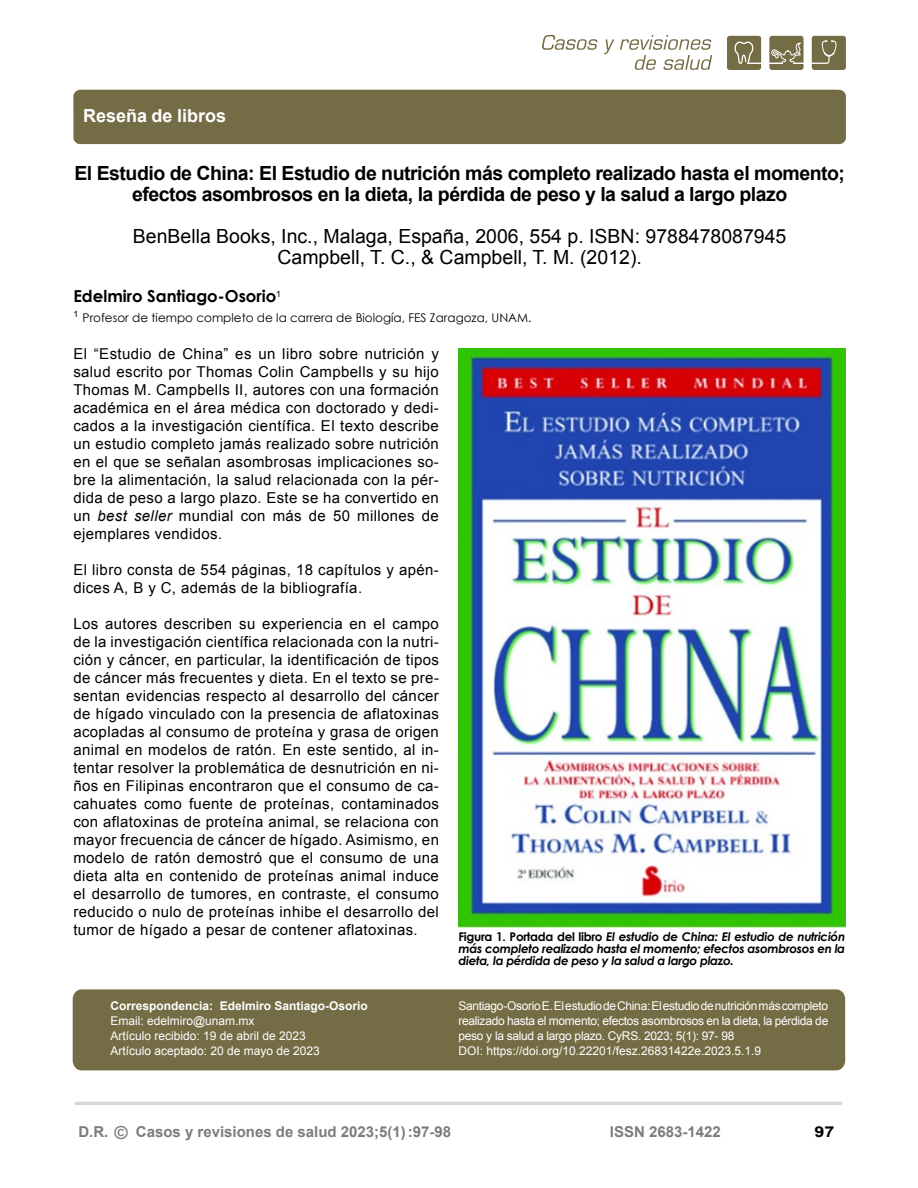
<style>
.page{position:relative;width:918px;height:1188px;background:#fff}
.page>*{position:absolute;margin:0;border:0;box-sizing:border-box;transform-origin:0 0}
.t1{font:700 19.5px/21px "Arial";letter-spacing:-.025em;color:#000;text-align:center}
.t2{font:19.5px/21px "Arial";color:#000;text-align:center}
.t3{font:700 18px "Arial";color:#fff}
.t4{font:700 18px "Arial";color:#7c7c7c}
.t5{font:700 16.5px "Century Gothic";color:#000}
.t6{font:15px/18px "Arial";letter-spacing:.025em;color:#000;text-align:justify}
.t7{font:700 15px "Arial";color:#7c7c7c}
.t8{font:700 15px "Arial";color:#000;scale:1.2 1}
.t9{font:12px/15px "Arial";letter-spacing:-.025em;color:#fff}
.t10{font:italic 700 12px/12px "Century Gothic";letter-spacing:-.025em;color:#000;text-align:justify}
.t11{font:12px/15px "Arial";color:#fff}
.t12{font:12px "Century Gothic";color:#000}
.t13{font:700 12px "Arial";color:#fff}
.s1{font-style:italic}
.s2{font-style:normal}
</style>
<div class="page">
<div style="left:73px;top:89px;width:769px;height:30px;background:#cccbc4;border-radius:9px"></div>
<div style="left:73px;top:90px;width:773px;height:54px;background:#746c45;border-radius:7px"></div>
<svg style="left:542px;top:35px;width:56px;height:15px"></svg>
<svg style="left:604px;top:39px;width:10px;height:15px"></svg>
<svg style="left:620px;top:35px;width:92px;height:35px"></svg>
<svg style="left:812px;top:36px;width:34px;height:34px"></svg>
<svg style="left:769px;top:36px;width:35px;height:34px"></svg>
<svg style="left:727px;top:36px;width:34px;height:34px"></svg>
<div style="left:73px;top:989px;width:772px;height:81px;background:#746c45"></div>
<hr style="left:74px;top:1102px;width:768px;height:3px;background:#d6d6d6;border-radius:2px">
<img style="left:458px;top:348px;width:387px;height:580px">
<p class="t3" style="left:83px;top:104px;width:144px">Reseña de libros</p>
<h1 class="t1" style="left:74px;top:163px;width:772px">El Estudio de China: El Estudio de nutrición más completo realizado hasta el momento; efectos asombrosos en la dieta, la pérdida de peso y la salud a largo plazo</h1>
<h1 class="t2" style="left:133px;top:226px;width:655px">BenBella Books, Inc., Malaga, España, 2006, 554 p. ISBN: 9788478087945<br>Campbell, T. C., &amp; Campbell, T. M. (2012).</h1>
<p class="t5" style="left:73px;top:284px;width:209px">Edelmiro Santiago-Osorio<sup>1</sup></p>
<p class="t12" style="left:73px;top:309px;width:460px"><sup>1</sup> Profesor de tiempo completo de la carrera de Biología, FES Zaragoza, UNAM.</p>
<p class="t6" style="left:73px;top:345px;width:367px">El “Estudio de China” es un libro sobre nutrición y salud escrito por Thomas Colin Campbells y su hijo Thomas M. Campbells II, autores con una formación académica en el área médica con doctorado y dedi&shy;cados a la investigación científica. El texto describe un estudio completo jamás realizado sobre nutrición en el que se señalan asombrosas implicaciones so&shy;bre la alimentación, la salud relacionada con la pér&shy;dida de peso a largo plazo. Este se ha convertido en un <span class="s1">best seller</span> mundial con más de 50 millones de ejemplares vendidos.</p>
<p class="t6" style="left:73px;top:561px;width:367px">El libro consta de 554 páginas, 18 capítulos y apén&shy;dices A, B y C, además de la bibliografía.</p>
<p class="t6" style="left:73px;top:615px;width:367px">Los autores describen su experiencia en el campo de la investigación científica relacionada con la nutri&shy;ción y cáncer, en particular, la identificación de tipos de cáncer más frecuentes y dieta. En el texto se pre&shy;sentan evidencias respecto al desarrollo del cáncer de hígado vinculado con la presencia de aflatoxinas acopladas al consumo de proteína y grasa de origen animal en modelos de ratón. En este sentido, al in&shy;tentar resolver la problemática de desnutrición en ni&shy;ños en Filipinas encontraron que el consumo de ca&shy;cahuates como fuente de proteínas, contaminados con aflatoxinas de proteína animal, se relaciona con mayor frecuencia de cáncer de hígado. Asimismo, en modelo de ratón demostró que el consumo de una dieta alta en contenido de proteínas animal induce el desarrollo de tumores, en contraste, el consumo reducido o nulo de proteínas inhibe el desarrollo del tumor de hígado a pesar de contener aflatoxinas.</p>
<p class="t13" style="left:110px;top:998px;width:259px">Correspondencia: Edelmiro Santiago-Osorio</p>
<p class="t11" style="left:110px;top:1013px;width:211px">Email: edelmiro@unam.mx<br>Artículo recibido: 19 de abril de 2023<br>Artículo aceptado: 20 de mayo de 2023</p>
<p class="t10" style="left:458px;top:930px;width:388px"><span class="s2">Figura 1. Portada del libro</span> El estudio de China: El estudio de nutrición más completo realizado hasta el momento; efectos asombrosos en la dieta, la pérdida de peso y la salud a largo plazo.</p>
<p class="t9" style="left:458px;top:998px;width:371px">Santiago-Osorio E. El estudio de China: El estudio de nutrición más completo realizado hasta el momento; efectos asombrosos en la dieta, la pérdida de peso y la salud a largo plazo. CyRS. 2023; 5(1): 97- 98<br>DOI: https://doi.org/10.22201/fesz.26831422e.2023.5.1.9</p>
<p class="t7" style="left:78px;top:1122px;width:31px">D.R.</p>
<p class="t7" style="left:610px;top:1122px;width:112px">ISSN 2683-1422</p>
<p class="t4" style="left:115px;top:1121px;width:15px">©</p>
<p class="t7" style="left:136px;top:1122px;width:317px">Casos y revisiones de salud 2023;5(1) :97-98</p>
<p class="t8" style="left:814px;top:1122px;width:18px">97</p>
</div>
